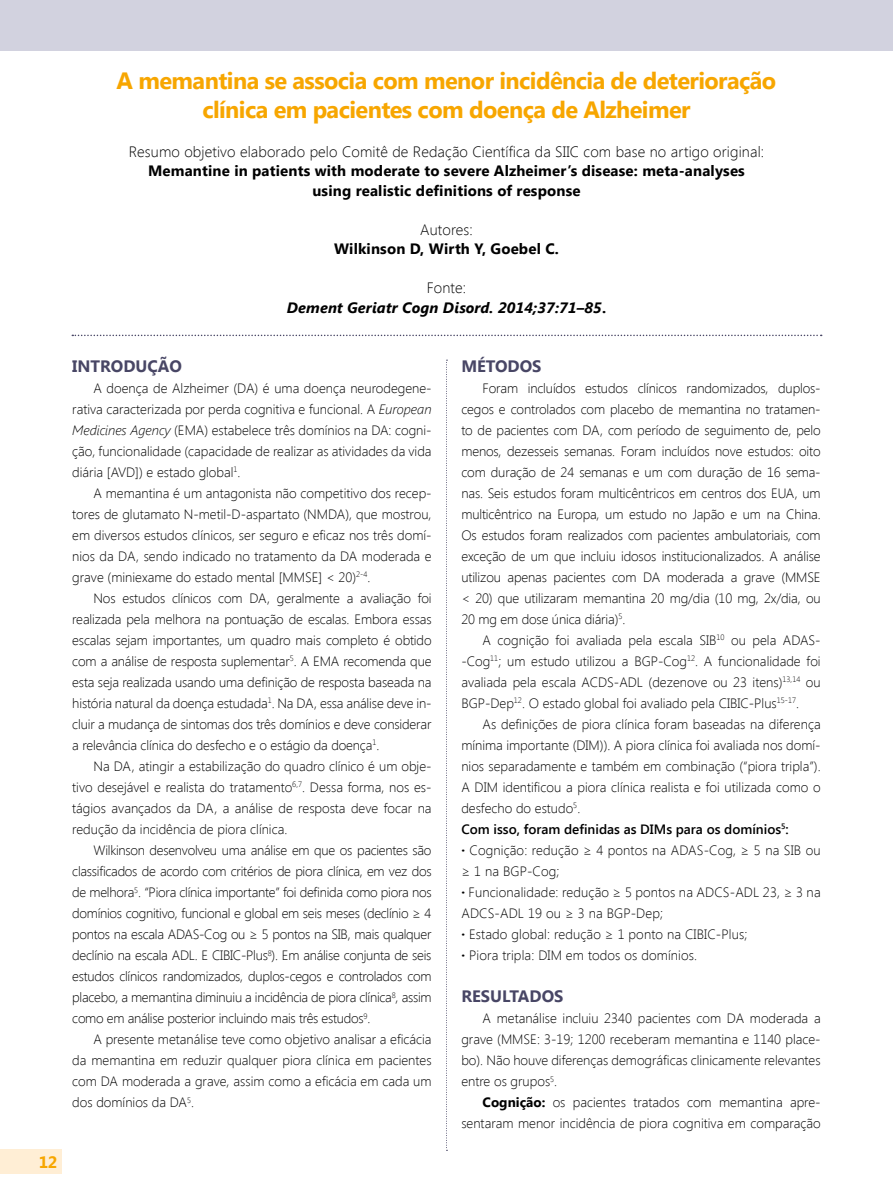
<style>
.page{position:relative;width:893px;height:1191px;background:#fff}
.page>*{position:absolute;margin:0;border:0;box-sizing:border-box;transform-origin:0 0}
.t1{font:700 23.55px/28.2px "Segoe UI";letter-spacing:-.025em;color:#f7a600;text-align:center}
.t2{font:700 16.5px "Segoe UI";color:#484665}
.t3{font:700 16.5px "Segoe UI";color:#f7a600}
.t4{font:700 15px/19.5px "Segoe UI";letter-spacing:.01em;color:#000;text-align:center}
.t5{font:300 15px "Segoe UI";letter-spacing:.01em;color:#000}
.t6{font:italic 700 15px/19.5px "Segoe UI";letter-spacing:.01em;color:#000;text-align:center}
.t7{font:300 13.5px/21px "Segoe UI";color:#000;text-align:justify}
.s1{font-weight:300;font-style:normal}
.s2{font-style:normal}
.s3{font-style:italic}
.s4{font-weight:600}
.s5{font-weight:700}
</style>
<div class="page">
<div style="left:0;top:0;width:893px;height:51px;background:#d2d2df"></div>
<div style="left:0;top:1149px;width:62px;height:24px;background:#ffeed5"></div>
<svg style="left:72px;top:335px;width:750px;height:1px"></svg>
<svg style="left:446px;top:360px;width:1px;height:790px"></svg>
<h1 class="t1" style="left:117px;top:66px;width:661px">A memantina se associa com menor incidência de deterioração clínica em pacientes com doença de Alzheimer</h1>
<p class="t5" style="left:129px;top:141px;width:637px">Resumo objetivo elaborado pelo Comitê de Redação Científica da SIIC com base no artigo original:</p>
<p class="t4" style="left:148px;top:160px;width:598px">Memantine in patients with moderate to severe Alzheimer’s disease: meta-analyses using realistic definitions of response</p>
<p class="t5" style="left:420px;top:219px;width:54px">Autores:</p>
<p class="t4" style="left:334px;top:238px;width:226px">Wilkinson D, Wirth Y, Goebel C.</p>
<p class="t6" style="left:287px;top:277px;width:321px"><span class="s1">Fonte:<br></span>Dement Geriatr Cogn Disord. 2014;37:71–85<span class="s2">.</span></p>
<p class="t2" style="left:72px;top:354px;width:111px">INTRODUÇÃO</p>
<p class="t7" style="left:72px;top:377px;width:361px;text-indent:21px">A doença de Alzheimer (DA) é uma doença neurodegene&shy;rativa caracterizada por perda cognitiva e funcional. A <span class="s3">European Medicines Agency</span> (EMA) estabelece três domínios na DA: cogni&shy;ção, funcionalidade (capacidade de realizar as atividades da vida diária [AVD]) e estado global<sup>1</sup>.</p>
<p class="t7" style="left:72px;top:482px;width:361px;text-indent:21px">A memantina é um antagonista não competitivo dos recep&shy;tores de glutamato N-metil-D-aspartato (NMDA), que mostrou, em diversos estudos clínicos, ser seguro e eficaz nos três domí&shy;nios da DA, sendo indicado no tratamento da DA moderada e grave (miniexame do estado mental [MMSE] &lt; 20)<sup>2-4</sup>.</p>
<p class="t7" style="left:72px;top:587px;width:361px;text-indent:21px">Nos estudos clínicos com DA, geralmente a avaliação foi realizada pela melhora na pontuação de escalas. Embora essas escalas sejam importantes, um quadro mais completo é obtido com a análise de resposta suplementar<sup>5</sup>. A EMA recomenda que esta seja realizada usando uma definição de resposta baseada na história natural da doença estudada<sup>1</sup>. Na DA, essa análise deve in&shy;cluir a mudança de sintomas dos três domínios e deve considerar a relevância clínica do desfecho e o estágio da doença<sup>1</sup>.</p>
<p class="t7" style="left:72px;top:755px;width:361px;text-indent:21px">Na DA, atingir a estabilização do quadro clínico é um obje&shy;tivo desejável e realista do tratamento<sup>6,7</sup>. Dessa forma, nos es&shy;tágios avançados da DA, a análise de resposta deve focar na redução da incidência de piora clínica.</p>
<p class="t7" style="left:72px;top:839px;width:361px;text-indent:21px">Wilkinson desenvolveu uma análise em que os pacientes são classificados de acordo com critérios de piora clínica, em vez dos de melhora<sup>5</sup>. “Piora clínica importante” foi definida como piora nos domínios cognitivo, funcional e global em seis meses (declínio ≥ 4 pontos na escala ADAS-Cog ou ≥ 5 pontos na SIB, mais qualquer declínio na escala ADL. E CIBIC-Plus<sup>8</sup>). Em análise conjunta de seis estudos clínicos randomizados, duplos-cegos e controlados com placebo, a memantina diminuiu a incidência de piora clínica<sup>8</sup>, assim como em análise posterior incluindo mais três estudos<sup>9</sup>.</p>
<p class="t7" style="left:72px;top:1028px;width:361px;text-indent:21px">A presente metanálise teve como objetivo analisar a eficácia da memantina em reduzir qualquer piora clínica em pacientes com DA moderada a grave, assim como a eficácia em cada um dos domínios da DA<sup>5</sup>.</p>
<p class="t3" style="left:39px;top:1149px;width:20px">12</p>
<p class="t2" style="left:461px;top:354px;width:82px">MÉTODOS</p>
<p class="t7" style="left:461px;top:377px;width:361px;text-indent:21px">Foram incluídos estudos clínicos randomizados, duplos&shy;cegos e controlados com placebo de memantina no tratamen&shy;to de pacientes com DA, com período de seguimento de, pelo menos, dezesseis semanas. Foram incluídos nove estudos: oito com duração de 24 semanas e um com duração de 16 sema&shy;nas. Seis estudos foram multicêntricos em centros dos EUA, um multicêntrico na Europa, um estudo no Japão e um na China.<br>Os estudos foram realizados com pacientes ambulatoriais, com exceção de um que incluiu idosos institucionalizados. A análise utilizou apenas pacientes com DA moderada a grave (MMSE &lt; 20) que utilizaram memantina 20 mg/dia (10 mg, 2x/dia, ou 20 mg em dose única diária)<sup>5</sup>.</p>
<p class="t7" style="left:461px;top:629px;width:361px;text-indent:21px">A cognição foi avaliada pela escala SIB<sup>10</sup> ou pela ADAS--Cog<sup>11</sup>; um estudo utilizou a BGP-Cog<sup>12</sup>. A funcionalidade foi avaliada pela escala ACDS-ADL (dezenove ou 23 itens)<sup>13,14</sup> ou BGP-Dep<sup>12</sup>. O estado global foi avaliado pela CIBIC-Plus<sup>15-17</sup>.</p>
<p class="t7" style="left:461px;top:713px;width:361px;text-align:left;text-indent:21px">As definições de piora clínica foram baseadas na diferença mínima importante (DIM)). A piora clínica foi avaliada nos domí&shy;nios separadamente e também em combinação (“piora tripla”).<br>A DIM identificou a piora clínica realista e foi utilizada como o desfecho do estudo<sup>5</sup>.<br><span class="s4">Com isso, foram definidas as DIMs para os domínios</span><sup>5</sup><span class="s4">:<br></span><span class="s5">·</span> Cognição: redução ≥ 4 pontos na ADAS-Cog, ≥ 5 na SIB ou ≥ 1 na BGP-Cog;<br><span class="s5">·</span> Funcionalidade: redução ≥ 5 pontos na ADCS-ADL 23, ≥ 3 na ADCS-ADL 19 ou ≥ 3 na BGP-Dep;<br><span class="s5">·</span> Estado global: redução ≥ 1 ponto na CIBIC-Plus;<br><span class="s5">·</span> Piora tripla: DIM em todos os domínios.</p>
<p class="t2" style="left:461px;top:984px;width:104px">RESULTADOS</p>
<p class="t7" style="left:461px;top:1007px;width:361px;text-indent:21px">A metanálise incluiu 2340 pacientes com DA moderada a grave (MMSE: 3-19; 1200 receberam memantina e 1140 place&shy;bo). Não houve diferenças demográficas clinicamente relevantes entre os grupos<sup>5</sup>.</p>
<p class="t7" style="left:461px;top:1091px;width:361px;text-align:right"><span class="s5">Cognição:</span> os pacientes tratados com memantina apre&shy;sentaram menor incidência de piora cognitiva em comparação</p>
</div>
